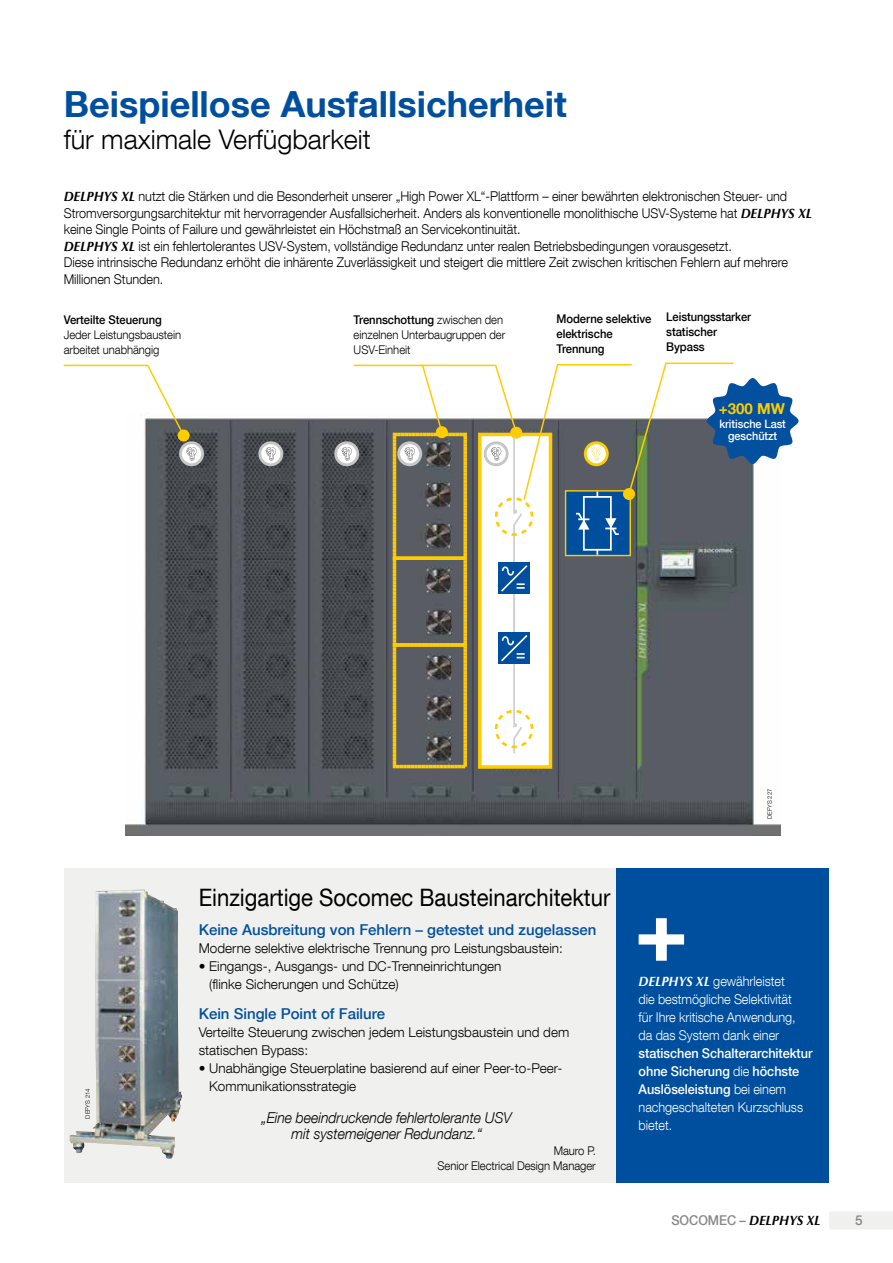
<style>
.page{position:relative;width:893px;height:1263px;background:#fff}
.page>*{position:absolute;margin:0;border:0;box-sizing:border-box;transform-origin:0 0}
.t1{font:700 36px "Helvetica Neue LT Com";color:#004f9f}
.t2{font:300 27px "Helvetica Neue LT Com";color:#000}
.t3{font:24px "Helvetica Neue LT Com";color:#000;scale:.92 1}
.t4{font:500 15px "Helvetica Neue LT Com";color:#02509e}
.t5{font:italic 300 15px/15.8px "Helvetica Neue LT Com";letter-spacing:-.005em;color:#000;text-align:center;scale:.94 1}
.t6{font:700 15px "Helvetica Neue LT Com";color:#fc0}
.t7{font:300 13.5px/16.5px "Helvetica Neue LT Com";letter-spacing:-.005em;color:#000;scale:.94 1}
.t8{font:300 13.5px/18px "Helvetica Neue LT Com";letter-spacing:-.005em;color:#000}
.t9{font:500 13.5px/18px "Helvetica Neue LT Com";letter-spacing:-.005em;color:#fff;scale:.94 1}
.t10{font:300 13.5px/18px "Helvetica Neue LT Com";letter-spacing:-.005em;color:#fff;scale:.94 1}
.t11{font:italic 700 13.5px "Optima LT Std";letter-spacing:-.005em;color:#000;scale:.94 1}
.t12{font:500 13.5px "Helvetica Neue LT Com";color:#878787}
.t13{font:300 12px/15px "Helvetica Neue LT Com";letter-spacing:-.005em;color:#000;scale:.94 1}
.t14{font:500 12px/15px "Helvetica Neue LT Com";letter-spacing:-.005em;color:#000;scale:.94 1}
.t15{font:500 12px/15px "Helvetica Neue LT Com";letter-spacing:-.005em;color:#000;scale:.93 1}
.t16{font:500 11.55px/12.3px "Helvetica Neue LT Com";letter-spacing:-.005em;color:#fff;text-align:center;scale:.94 1}
.t17{font:300 6px "Helvetica Neue LT Com";color:#000}
.s1{font-family:"Optima LT Std";font-weight:700;font-style:italic}
.s2{font-weight:500}
.s3{font-family:"Optima LT";font-weight:700;font-style:italic}
.s4{font-weight:300}
.s5{font-family:"Helvetica Neue LT Com";font-weight:500;font-style:normal;color:#878787}
</style>
<div class="page">
<div style="left:829px;top:1211px;width:64px;height:18px;background:#f0f0ef"></div>
<div style="left:64px;top:868px;width:553px;height:315px;background:#f0f0ef"></div>
<div style="left:617px;top:868px;width:212px;height:315px;background:#004f9f"></div>
<svg style="left:638px;top:918px;width:47px;height:43px"></svg>
<img style="left:125px;top:418px;width:656px;height:418px">
<div style="left:480px;top:434px;width:70px;height:333px;background:#fff"></div>
<div style="left:478px;top:433px;width:74px;height:336px;border:4px solid #fc0"></div>
<div style="left:566px;top:491px;width:64px;height:64px;background:#004f9f"></div>
<div style="left:565px;top:490px;width:66px;height:66px;border:1px solid #fc0"></div>
<hr style="left:513px;top:436px;width:2px;height:78px;background:#d0d0d0">
<hr style="left:513px;top:664px;width:2px;height:63px;background:#d0d0d0">
<svg style="left:512px;top:723px;width:12px;height:31px"></svg>
<hr style="left:513px;top:594px;width:2px;height:38px;background:#d0d0d0">
<div style="left:495px;top:497px;width:38px;height:39px;border:3px dashed #fc0;border-radius:50%"></div>
<div style="left:495px;top:710px;width:38px;height:38px;border:3px dashed #fc0;border-radius:50%"></div>
<div style="left:583px;top:496px;width:29px;height:55px;border:2px solid #fff"></div>
<svg style="left:596px;top:549px;width:2px;height:6px"></svg>
<svg style="left:605px;top:518px;width:14px;height:18px"></svg>
<svg style="left:576px;top:512px;width:13px;height:18px"></svg>
<div style="left:499px;top:632px;width:31px;height:32px;background:#004f9f"></div>
<svg style="left:501px;top:635px;width:27px;height:27px"></svg>
<div style="left:499px;top:563px;width:31px;height:31px;background:#004f9f"></div>
<svg style="left:499px;top:509px;width:30px;height:83px"></svg>
<div style="left:393px;top:433px;width:74px;height:127px;border:4px dashed #fc0"></div>
<div style="left:393px;top:643px;width:74px;height:125px;border:4px dashed #fc0"></div>
<div style="left:393px;top:556px;width:74px;height:91px;border:4px dashed #fc0"></div>
<svg style="left:334px;top:441px;width:25px;height:25px"></svg>
<div style="left:337px;top:444px;width:19px;height:19px;background:#fff;border-radius:50%"></div>
<svg style="left:258px;top:441px;width:25px;height:25px"></svg>
<div style="left:261px;top:444px;width:19px;height:19px;background:#fff;border-radius:50%"></div>
<svg style="left:266px;top:447px;width:10px;height:14px"></svg>
<div style="left:179px;top:441px;width:25px;height:25px;background:#c6c6c6;border-radius:50%"></div>
<div style="left:182px;top:444px;width:19px;height:19px;background:#fff;border-radius:50%"></div>
<svg style="left:186px;top:447px;width:11px;height:14px"></svg>
<img style="left:70px;top:890px;width:105px;height:269px">
<svg style="left:63px;top:364px;width:123px;height:74px"></svg>
<div style="left:178px;top:429px;width:12px;height:12px;background:#fc0;border-radius:50%"></div>
<svg style="left:342px;top:362px;width:456px;height:139px"></svg>
<h1 class="t1" style="left:64px;top:82px;width:504px">Beispiellose Ausfallsicherheit</h1>
<h2 class="t2" style="left:64px;top:123px;width:309px">für maximale Verfügbarkeit</h2>
<p class="t7" style="left:64px;top:188px;width:798px"><span class="s1">DELPHYS XL</span> nutzt die Stärken und die Besonderheit unserer „High Power XL“-Plattform – einer bewährten elektronischen Steuer- und Stromversorgungsarchitektur mit hervorragender Ausfallsicherheit. Anders als konventionelle monolithische USV-Systeme hat <span class="s1">DELPHYS XL </span>keine Single Points of Failure und gewährleistet ein Höchstmaß an Servicekontinuität.<br><span class="s1">DELPHYS XL</span> ist ein fehlertolerantes USV-System, vollständige Redundanz unter realen Betriebsbedingungen vorausgesetzt.<br>Diese intrinsische Redundanz erhöht die inhärente Zuverlässigkeit und steigert die mittlere Zeit zwischen kritischen Fehlern auf mehrere Millionen Stunden.</p>
<p class="t14" style="left:64px;top:312px;width:106px">Verteilte Steuerung</p>
<p class="t13" style="left:64px;top:327px;width:126px">Jeder Leistungsbaustein arbeitet unabhängig</p>
<p class="t13" style="left:354px;top:312px;width:163px"><span class="s2">Trennschottung</span> zwischen den einzelnen Unterbaugruppen der<br>USV-Einheit</p>
<p class="t14" style="left:556px;top:311px;width:103px">Moderne selektive elektrische<br>Trennung</p>
<p class="t15" style="left:666px;top:309px;width:93px">Leistungsstarker statischer<br>Bypass</p>
<p class="t6" style="left:719px;top:399px;width:68px">+300 MW</p>
<p class="t16" style="left:719px;top:417px;width:72px">kritische Last geschützt</p>
<p class="t17" style="left:84px;top:1118px;width:32px;rotate:-90deg">DEFYS 214</p>
<h3 class="t3" style="left:199px;top:882px;width:449px">Einzigartige Socomec Bausteinarchitektur</h3>
<p class="t4" style="left:199px;top:921px;width:399px">Keine Ausbreitung von Fehlern – getestet und zugelassen</p>
<p class="t8" style="left:199px;top:939px;width:366px">Moderne selektive elektrische Trennung pro Leistungsbaustein:</p>
<p class="t8" style="left:209px;top:957px;width:294px;text-indent:-11px">• Eingangs-, Ausgangs- und DC-Trenneinrichtungen (flinke Sicherungen und Schütze)</p>
<p class="t4" style="left:199px;top:1005px;width:188px">Kein Single Point of Failure</p>
<p class="t8" style="left:199px;top:1023px;width:372px">Verteilte Steuerung zwischen jedem Leistungsbaustein und dem statischen Bypass:</p>
<p class="t8" style="left:209px;top:1059px;width:355px;text-indent:-11px">• Unabhängige Steuerplatine basierend auf einer Peer-to-Peer-<br>Kommunikationsstrategie</p>
<p class="t5" style="left:262px;top:1109px;width:268px">„Eine beeindruckende fehlertolerante USV mit systemeigener Redundanz.“</p>
<p class="t13" style="left:437px;top:1142px;width:170px;line-height:15.8px;text-align:right">Mauro P.<br>Senior Electrical Design Manager</p>
<p class="t17" style="left:766px;top:819px;width:32px;rotate:-90deg">DEFYS 227</p>
<p class="t10" style="left:639px;top:972px;width:169px"><span class="s3">DELPHYS XL</span> gewährleistet die bestmögliche Selektivität für Ihre kritische Anwendung, da das System dank einer</p>
<p class="t9" style="left:639px;top:1044px;width:186px">statischen Schalterarchitektur ohne Sicherung <span class="s4">die</span> höchste<br>Auslöseleistung <span class="s4">bei einem nachgeschalteten Kurzschluss bietet.</span></p>
<p class="t11" style="left:671px;top:1213px;width:160px"><span class="s5">SOCOMEC –</span> DELPHYS XL</p>
<p class="t12" style="left:855px;top:1212px;width:9px">5</p>
</div>
